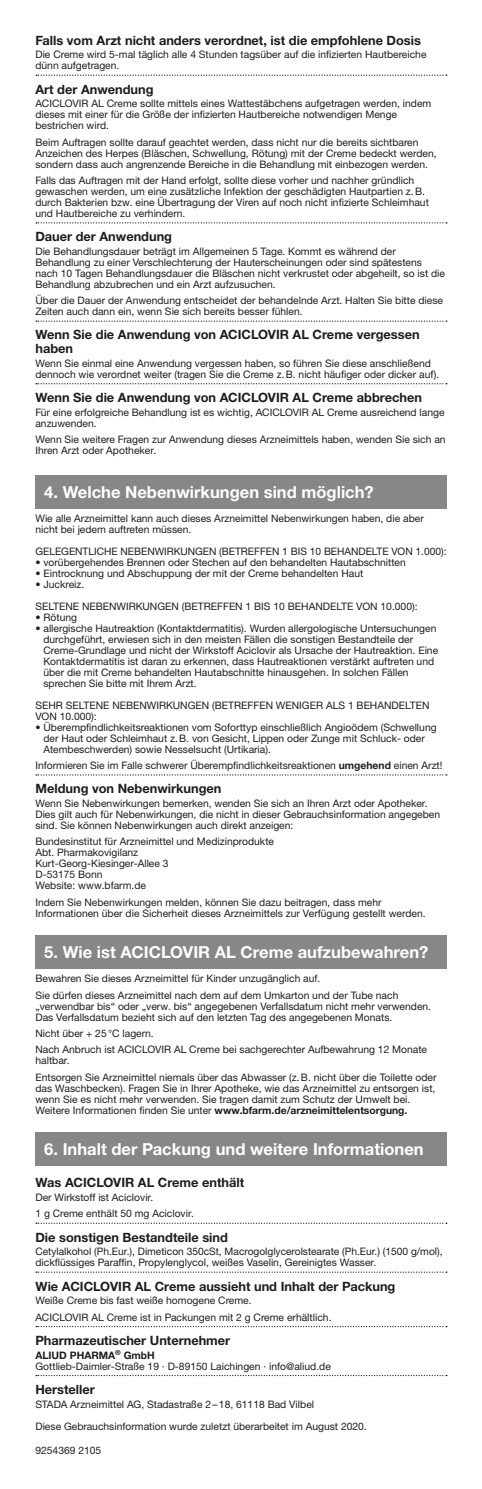
<style>
.page{position:relative;width:482px;height:1489px;background:#fff}
.page>*{position:absolute;margin:0;border:0;box-sizing:border-box;transform-origin:0 0}
.t1{font:700 16.5px "Helvetica Neue LTW1 G";color:#fff}
.t2{font:700 12.75px/13.6px "Helvetica Neue LTW1 G";color:#1d1d1b}
.t3{font:10.25px/11px "Helvetica Neue LTW1 G";color:#1d1d1b}
.s1{font-weight:700}
</style>
<div class="page">
<svg style="left:36px;top:75px;width:411px;height:1px"></svg>
<svg style="left:36px;top:222px;width:411px;height:1px"></svg>
<svg style="left:36px;top:320px;width:411px;height:2px"></svg>
<svg style="left:36px;top:383px;width:411px;height:1px"></svg>
<svg style="left:36px;top:774px;width:411px;height:1px"></svg>
<svg style="left:36px;top:1222px;width:411px;height:1px"></svg>
<svg style="left:36px;top:1271px;width:411px;height:1px"></svg>
<svg style="left:36px;top:1326px;width:411px;height:1px"></svg>
<div style="left:35px;top:475px;width:411px;height:33px;background:#878787"></div>
<div style="left:35px;top:935px;width:411px;height:33px;background:#878787"></div>
<div style="left:35px;top:1132px;width:411px;height:33px;background:#878787"></div>
<p class="t2" style="left:35px;top:33px;width:387px">Falls vom Arzt nicht anders verordnet, ist die empfohlene Dosis</p>
<p class="t3" style="left:35px;top:49px;width:393px">Die Creme wird 5-mal täglich alle 4 Stunden tagsüber auf die infizierten Hautbereiche dünn aufgetragen.</p>
<p class="t2" style="left:35px;top:82px;width:120px">Art der Anwendung</p>
<p class="t3" style="left:35px;top:98px;width:397px">ACICLOVIR AL Creme sollte mittels eines Wattestäbchens aufgetragen werden, indem dieses mit einer für die Größe der infizierten Hautbereiche notwendigen Menge bestrichen wird.</p>
<p class="t3" style="left:35px;top:136px;width:403px">Beim Auftragen sollte darauf geachtet werden, dass nicht nur die bereits sichtbaren<br>Anzeichen des Herpes (Bläschen, Schwellung, Rötung) mit der Creme bedeckt werden, sondern dass auch angrenzende Bereiche in die Behandlung mit einbezogen werden.</p>
<p class="t3" style="left:35px;top:175px;width:395px">Falls das Auftragen mit der Hand erfolgt, sollte diese vorher und nachher gründlich gewaschen werden, um eine zusätzliche Infektion der geschädigten Hautpartien z.B. durch Bakterien bzw. eine Übertragung der Viren auf noch nicht infizierte Schleimhaut und Hautbereiche zu verhindern.</p>
<p class="t2" style="left:35px;top:230px;width:138px">Dauer der Anwendung</p>
<p class="t3" style="left:35px;top:246px;width:411px">Die Behandlungsdauer beträgt im Allgemeinen 5 Tage. Kommt es während der Behandlung zu einer Verschlechterung der Hauterscheinungen oder sind spätestens nach 10 Tagen Behandlungsdauer die Bläschen nicht verkrustet oder abgeheilt, so ist die Behandlung abzubrechen und ein Arzt aufzusuchen.</p>
<p class="t3" style="left:35px;top:295px;width:409px">Über die Dauer der Anwendung entscheidet der behandelnde Arzt. Halten Sie bitte diese<br>Zeiten auch dann ein, wenn Sie sich bereits besser fühlen.</p>
<p class="t2" style="left:35px;top:328px;width:386px">Wenn Sie die Anwendung von ACICLOVIR AL Creme vergessen haben</p>
<p class="t3" style="left:35px;top:357px;width:405px">Wenn Sie einmal eine Anwendung vergessen haben, so führen Sie diese anschließend dennoch wie verordnet weiter (tragen Sie die Creme z.B. nicht häufiger oder dicker auf).</p>
<p class="t2" style="left:35px;top:390px;width:388px">Wenn Sie die Anwendung von ACICLOVIR AL Creme abbrechen</p>
<p class="t3" style="left:35px;top:406px;width:411px">Für eine erfolgreiche Behandlung ist es wichtig, ACICLOVIR AL Creme ausreichend lange anzuwenden.</p>
<p class="t3" style="left:35px;top:434px;width:412px">Wenn Sie weitere Fragen zur Anwendung dieses Arzneimittels haben, wenden Sie sich an<br>Ihren Arzt oder Apotheker.</p>
<h1 class="t1" style="left:44px;top:482px;width:331px">4. Welche Nebenwirkungen sind möglich?</h1>
<p class="t3" style="left:35px;top:513px;width:390px">Wie alle Arzneimittel kann auch dieses Arzneimittel Nebenwirkungen haben, die aber nicht bei jedem auftreten müssen.</p>
<p class="t3" style="left:35px;top:546px;width:413px">GELEGENTLICHE NEBENWIRKUNGEN (BETREFFEN 1 BIS 10 BEHANDELTE VON 1.000):</p>
<p class="t3" style="left:35px;top:557px;width:372px">• vorübergehendes Brennen oder Stechen auf den behandelten Hautabschnitten</p>
<p class="t3" style="left:35px;top:568px;width:329px">• Eintrocknung und Abschuppung der mit der Creme behandelten Haut</p>
<p class="t3" style="left:35px;top:573px;width:384px;line-height:21.9px">• Juckreiz.<br>SELTENE NEBENWIRKUNGEN (BETREFFEN 1 BIS 10 BEHANDELTE VON 10.000):</p>
<p class="t3" style="left:35px;top:611px;width:43px">• Rötung</p>
<p class="t3" style="left:43px;top:622px;width:396px;text-indent:-8px">• allergische Hautreaktion (Kontaktdermatitis). Wurden allergologische Untersuchungen durchgeführt, erwiesen sich in den meisten Fällen die sonstigen Bestandteile der Creme-Grundlage und nicht der Wirkstoff Aciclovir als Ursache der Hautreaktion. Eine Kontaktdermatitis ist daran zu erkennen, dass Hautreaktionen verstärkt auftreten und über die mit Creme behandelten Hautabschnitte hinausgehen. In solchen Fällen sprechen Sie bitte mit Ihrem Arzt.</p>
<p class="t3" style="left:35px;top:699px;width:395px">SEHR SELTENE NEBENWIRKUNGEN (BETREFFEN WENIGER ALS 1 BEHANDELTEN<br>VON 10.000):</p>
<p class="t3" style="left:43px;top:721px;width:395px;text-indent:-8px">• Überempfindlichkeitsreaktionen vom Soforttyp einschließlich Angioödem (Schwellung der Haut oder Schleimhaut z.B. von Gesicht, Lippen oder Zunge mit Schluck- oder<br>Atembeschwerden) sowie Nesselsucht (Urtikaria).</p>
<p class="t3" style="left:35px;top:759px;width:409px">Informieren Sie im Falle schwerer Überempfindlichkeitsreaktionen <span class="s1">umgehend</span> einen Arzt!</p>
<p class="t2" style="left:35px;top:781px;width:188px">Meldung von Nebenwirkungen</p>
<p class="t3" style="left:35px;top:797px;width:406px">Wenn Sie Nebenwirkungen bemerken, wenden Sie sich an Ihren Arzt oder Apotheker.<br>Dies gilt auch für Nebenwirkungen, die nicht in dieser Gebrauchsinformation angegeben sind. Sie können Nebenwirkungen auch direkt anzeigen:</p>
<p class="t3" style="left:35px;top:836px;width:240px">Bundesinstitut für Arzneimittel und Medizinprodukte<br>Abt. Pharmakovigilanz<br>Kurt-Georg-Kiesinger-Allee 3<br>D-53175 Bonn<br>Website: www.bfarm.de</p>
<p class="t3" style="left:35px;top:896px;width:392px">Indem Sie Nebenwirkungen melden, können Sie dazu beitragen, dass mehr<br>Informationen über die Sicherheit dieses Arzneimittels zur Verfügung gestellt werden.</p>
<h1 class="t1" style="left:44px;top:941px;width:385px">5. Wie ist ACICLOVIR AL Creme aufzubewahren?</h1>
<p class="t3" style="left:35px;top:970px;width:364px;line-height:16.5px">Bewahren Sie dieses Arzneimittel für Kinder unzugänglich auf.<br>Sie dürfen dieses Arzneimittel nach dem auf dem Umkarton und der Tube nach</p>
<p class="t3" style="left:35px;top:1000px;width:397px">„verwendbar bis“ oder „verw. bis“ angegebenen Verfallsdatum nicht mehr verwenden.<br>Das Verfallsdatum bezieht sich auf den letzten Tag des angegebenen Monats.</p>
<p class="t3" style="left:35px;top:1024px;width:393px;line-height:16.5px">Nicht über + 25°C lagern.<br>Nach Anbruch ist ACICLOVIR AL Creme bei sachgerechter Aufbewahrung 12 Monate</p>
<p class="t3" style="left:35px;top:1052px;width:402px;line-height:16.5px">haltbar.<br>Entsorgen Sie Arzneimittel niemals über das Abwasser (z.B. nicht über die Toilette oder</p>
<p class="t3" style="left:35px;top:1082px;width:401px">das Waschbecken). Fragen Sie in Ihrer Apotheke, wie das Arzneimittel zu entsorgen ist, wenn Sie es nicht mehr verwenden. Sie tragen damit zum Schutz der Umwelt bei.<br>Weitere Informationen finden Sie unter <span class="s1">www.bfarm.de/arzneimittelentsorgung.</span></p>
<h1 class="t1" style="left:44px;top:1138px;width:381px">6. Inhalt der Packung und weitere Informationen</h1>
<p class="t2" style="left:35px;top:1175px;width:210px">Was ACICLOVIR AL Creme enthält</p>
<p class="t3" style="left:35px;top:1188px;width:160px;line-height:16.5px">Der Wirkstoff ist Aciclovir.<br>1 g Creme enthält 50 mg Aciclovir.</p>
<p class="t2" style="left:35px;top:1229px;width:194px">Die sonstigen Bestandteile sind</p>
<p class="t3" style="left:35px;top:1245px;width:409px">Cetylalkohol (Ph.Eur.), Dimeticon 350cSt, Macrogolglycerolstearate (Ph.Eur.) (1500 g/mol), dickflüssiges Paraffin, Propylenglycol, weißes Vaselin, Gereinigtes Wasser.</p>
<p class="t2" style="left:35px;top:1278px;width:361px">Wie ACICLOVIR AL Creme aussieht und Inhalt der Packung</p>
<p class="t3" style="left:35px;top:1292px;width:298px;line-height:16.5px">Weiße Creme bis fast weiße homogene Creme.<br>ACICLOVIR AL Creme ist in Packungen mit 2 g Creme erhältlich.</p>
<p class="t2" style="left:35px;top:1333px;width:196px">Pharmazeutischer Unternehmer</p>
<p class="t3" style="left:35px;top:1349px;width:297px"><span class="s1">ALIUD PHARMA</span><sup>®</sup> <span class="s1">GmbH<br></span>Gottlieb-Daimler-Straße 19 · D-89150 Laichingen · info@aliud.de</p>
<p class="t2" style="left:35px;top:1382px;width:61px">Hersteller</p>
<p class="t3" style="left:35px;top:1392px;width:333px;line-height:21.9px">STADA Arzneimittel AG, Stadastraße 2–18, 61118 Bad Vilbel<br>Diese Gebrauchsinformation wurde zuletzt überarbeitet im August 2020.</p>
<p class="t3" style="left:35px;top:1444px;width:67px">9254369 2105</p>
</div>
